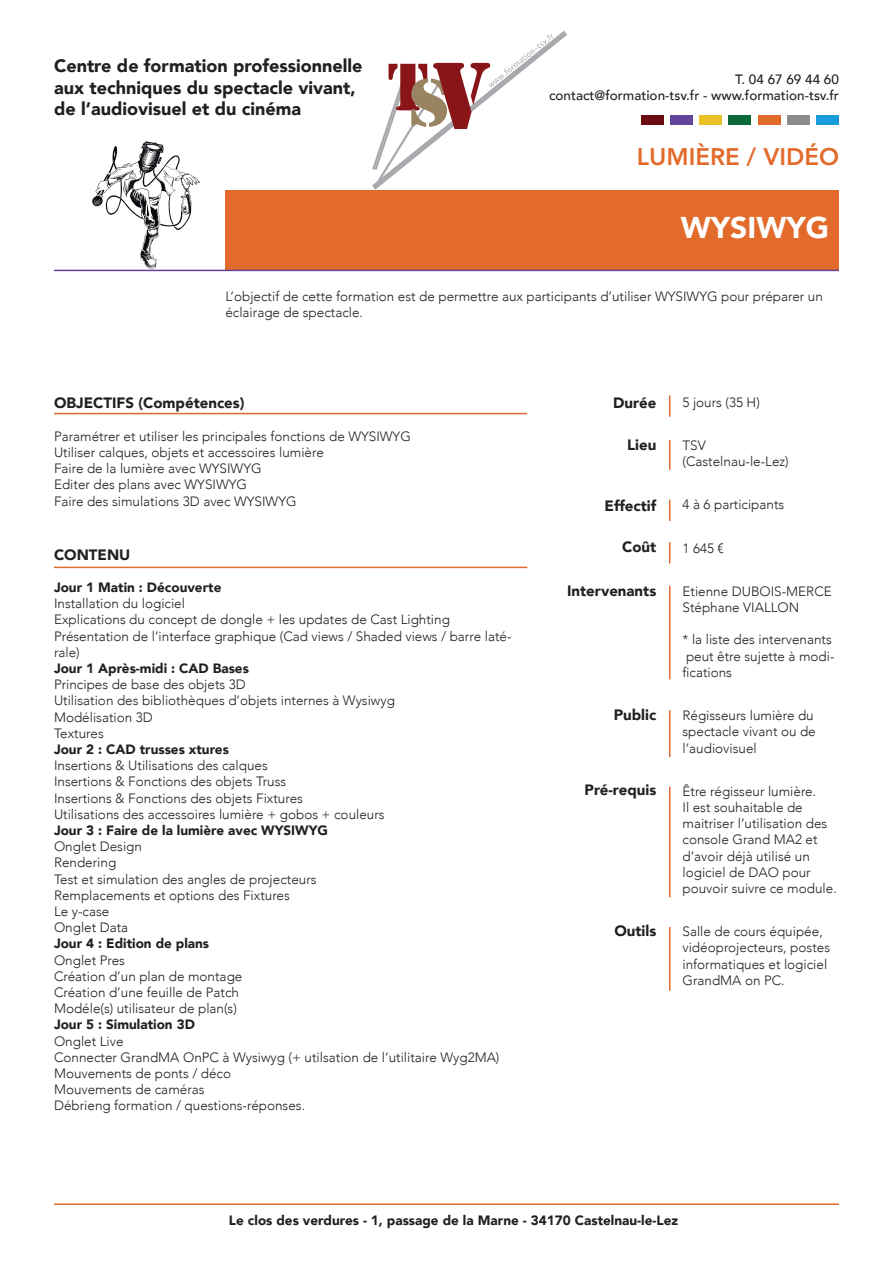
<style>
.page{position:relative;width:893px;height:1263px;background:#fff}
.page>*{position:absolute;margin:0;border:0;box-sizing:border-box;transform-origin:0 0}
.t1{font:900 30px "Avenir";color:#fff}
.t2{font:800 24px "Avenir";color:#e26b2b}
.t3{font:900 18px "Avenir";color:#231f20}
.t4{font:900 15px "Avenir";color:#231f20}
.t5{font:300 13.5px/16.2px "Avenir";color:#231f20}
.t6{font:900 13.5px "Avenir";color:#231f20}
.t7{font:500 13.5px "Avenir";color:#231f20}
</style>
<div class="page">
<svg style="left:92px;top:141px;width:108px;height:128px"></svg>
<svg style="left:372px;top:31px;width:195px;height:159px"></svg>
<div style="left:225px;top:190px;width:614px;height:80px;background:#e26b2b"></div>
<hr style="left:54px;top:270px;width:785px;height:1px;background:#62449b">
<svg style="left:669px;top:395px;width:1px;height:22px"></svg>
<hr style="left:669px;top:440px;width:1px;height:30px;background:#e26b2b">
<svg style="left:669px;top:500px;width:1px;height:21px"></svg>
<svg style="left:669px;top:542px;width:1px;height:21px"></svg>
<hr style="left:669px;top:586px;width:1px;height:93px;background:#e26b2b">
<hr style="left:669px;top:710px;width:1px;height:47px;background:#e26b2b">
<hr style="left:669px;top:787px;width:1px;height:110px;background:#e26b2b">
<hr style="left:669px;top:927px;width:1px;height:64px;background:#e26b2b">
<hr style="left:54px;top:413px;width:473px;height:1px;background:#e26b2b">
<hr style="left:54px;top:567px;width:473px;height:1px;background:#e26b2b">
<hr style="left:54px;top:1203px;width:785px;height:2px;background:#e26b2b">
<div style="left:816px;top:115px;width:23px;height:9px;background:#179dd9"></div>
<div style="left:758px;top:115px;width:22px;height:9px;background:#e26b2b"></div>
<div style="left:787px;top:115px;width:23px;height:9px;background:#888a8c"></div>
<div style="left:699px;top:115px;width:23px;height:9px;background:#e8c227"></div>
<div style="left:670px;top:115px;width:23px;height:9px;background:#62449b"></div>
<div style="left:641px;top:115px;width:23px;height:9px;background:#6b0b11"></div>
<div style="left:729px;top:115px;width:22px;height:9px;background:#0b6b38"></div>
<p class="t3" style="left:54px;top:50px;width:310px">Centre de formation professionnelle</p>
<p class="t3" style="left:54px;top:72px;width:303px">aux techniques du spectacle vivant,</p>
<p class="t3" style="left:54px;top:94px;width:249px">de l’audiovisuel et du cinéma</p>
<p class="t7" style="left:735px;top:67px;width:105px">T. 04 67 69 44 60</p>
<p class="t7" style="left:549px;top:84px;width:291px">contact@formation-tsv.fr - www.formation-tsv.fr</p>
<p class="t2" style="left:637px;top:138px;width:204px">LUMIÈRE / VIDÉO</p>
<p class="t1" style="left:681px;top:202px;width:150px">WYSIWYG</p>
<p class="t5" style="left:225px;top:288px;width:599px">L’objectif de cette formation est de permettre aux participants d’utiliser WYSIWYG pour préparer un éclairage de spectacle.</p>
<p class="t4" style="left:54px;top:390px;width:192px">OBJECTIFS (Compétences)</p>
<p class="t5" style="left:54px;top:428px;width:358px">Paramétrer et utiliser les principales fonctions de WYSIWYG</p>
<p class="t5" style="left:54px;top:444px;width:271px">Utiliser calques, objets et accessoires lumière</p>
<p class="t5" style="left:54px;top:460px;width:209px">Faire de la lumière avec WYSIWYG</p>
<p class="t5" style="left:54px;top:477px;width:195px">Editer des plans avec WYSIWYG</p>
<p class="t5" style="left:54px;top:493px;width:244px">Faire des simulations 3D avec WYSIWYG</p>
<p class="t4" style="left:54px;top:541px;width:78px">CONTENU</p>
<p class="t6" style="left:54px;top:576px;width:169px">Jour 1 Matin : Découverte</p>
<p class="t5" style="left:54px;top:595px;width:133px">Installation du logiciel</p>
<p class="t5" style="left:54px;top:612px;width:397px">Explications du concept de dongle + les updates de Cast Lighting</p>
<p class="t5" style="left:54px;top:628px;width:459px">Présentation de l’interface graphique (Cad views / Shaded views / barre laté&shy;rale)</p>
<p class="t6" style="left:54px;top:657px;width:196px">Jour 1 Après-midi : CAD Bases</p>
<p class="t5" style="left:54px;top:676px;width:193px">Principes de base des objets 3D</p>
<p class="t5" style="left:54px;top:693px;width:342px">Utilisation des bibliothèques d’objets internes à Wysiwyg</p>
<p class="t5" style="left:54px;top:709px;width:100px">Modélisation 3D</p>
<p class="t5" style="left:54px;top:725px;width:51px">Textures</p>
<p class="t6" style="left:54px;top:738px;width:176px">Jour 2 : CAD trusses xtures</p>
<p class="t5" style="left:54px;top:757px;width:215px">Insertions &amp; Utilisations des calques</p>
<p class="t5" style="left:54px;top:774px;width:234px">Insertions &amp; Fonctions des objets Truss</p>
<p class="t5" style="left:54px;top:790px;width:250px">Insertions &amp; Fonctions des objets Fixtures</p>
<p class="t5" style="left:54px;top:806px;width:332px">Utilisations des accessoires lumière + gobos + couleurs</p>
<p class="t6" style="left:54px;top:819px;width:275px">Jour 3 : Faire de la lumière avec WYSIWYG</p>
<p class="t5" style="left:54px;top:838px;width:90px">Onglet Design</p>
<p class="t5" style="left:54px;top:855px;width:64px">Rendering</p>
<p class="t5" style="left:54px;top:871px;width:264px">Test et simulation des angles de projecteurs</p>
<p class="t5" style="left:54px;top:887px;width:237px">Remplacements et options des Fixtures</p>
<p class="t5" style="left:54px;top:903px;width:57px">Le y-case</p>
<p class="t5" style="left:54px;top:919px;width:76px">Onglet Data</p>
<p class="t6" style="left:54px;top:932px;width:157px">Jour 4 : Edition de plans</p>
<p class="t5" style="left:54px;top:952px;width:73px">Onglet Pres</p>
<p class="t5" style="left:54px;top:968px;width:190px">Création d’un plan de montage</p>
<p class="t5" style="left:54px;top:984px;width:187px">Création d’une feuille de Patch</p>
<p class="t5" style="left:54px;top:1000px;width:184px">Modéle(s) utilisateur de plan(s)</p>
<p class="t6" style="left:54px;top:1013px;width:142px">Jour 5 : Simulation 3D</p>
<p class="t5" style="left:54px;top:1033px;width:71px">Onglet Live</p>
<p class="t5" style="left:54px;top:1049px;width:447px">Connecter GrandMA OnPC à Wysiwyg (+ utilsation de l’utilitaire Wyg2MA)</p>
<p class="t5" style="left:54px;top:1065px;width:179px">Mouvements de ponts / déco</p>
<p class="t5" style="left:54px;top:1081px;width:152px">Mouvements de caméras</p>
<p class="t5" style="left:54px;top:1098px;width:253px">Débrieng formation / questions-réponses.</p>
<p class="t4" style="left:613px;top:390px;width:45px">Durée</p>
<p class="t4" style="left:627px;top:432px;width:31px">Lieu</p>
<p class="t4" style="left:605px;top:493px;width:53px">Effectif</p>
<p class="t4" style="left:622px;top:534px;width:36px">Coût</p>
<p class="t4" style="left:567px;top:577px;width:91px">Intervenants</p>
<p class="t4" style="left:614px;top:702px;width:44px">Public</p>
<p class="t4" style="left:585px;top:777px;width:73px">Pré-requis</p>
<p class="t4" style="left:614px;top:918px;width:43px">Outils</p>
<p class="t5" style="left:682px;top:394px;width:79px">5 jours (35 H)</p>
<p class="t5" style="left:682px;top:437px;width:25px">TSV</p>
<p class="t5" style="left:682px;top:453px;width:108px">(Castelnau-le-Lez)</p>
<p class="t5" style="left:682px;top:497px;width:103px">4 à 6 participants</p>
<p class="t5" style="left:682px;top:540px;width:43px">1 645 €</p>
<p class="t5" style="left:682px;top:583px;width:151px">Etienne DUBOIS-MERCE</p>
<p class="t5" style="left:682px;top:599px;width:118px">Stéphane VIALLON</p>
<p class="t5" style="left:682px;top:632px;width:151px">* la liste des intervenants</p>
<p class="t5" style="left:682px;top:648px;width:154px">peut être sujette à modi&shy;fications</p>
<p class="t5" style="left:682px;top:707px;width:135px">Régisseurs lumière du spectacle vivant ou de l’audiovisuel</p>
<p class="t5" style="left:682px;top:783px;width:135px">Être régisseur lumière.</p>
<p class="t5" style="left:682px;top:799px;width:156px">Il est souhaitable de maitriser l’utilisation des console Grand MA2 et d’avoir déjà utilisé un logiciel de DAO pour pouvoir suivre ce module.</p>
<p class="t5" style="left:682px;top:923px;width:149px">Salle de cours équipée, vidéoprojecteurs, postes informatiques et logiciel<br>GrandMA on PC.</p>
<p class="t6" style="left:229px;top:1208px;width:451px">Le clos des verdures - 1, passage de la Marne - 34170 Castelnau-le-Lez</p>
</div>
